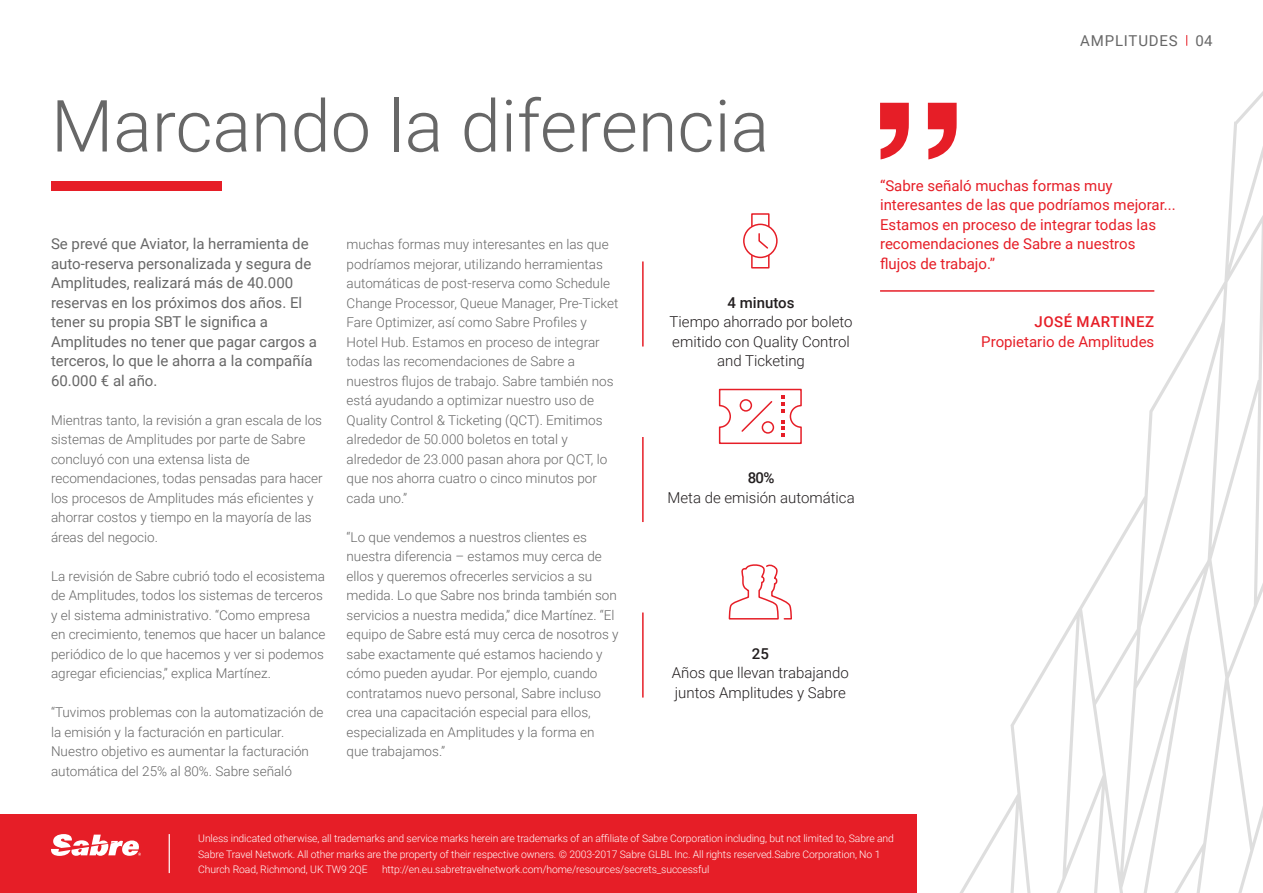
<style>
.page{position:relative;width:1263px;height:893px;background:#fff}
.page>*{position:absolute;margin:0;border:0;box-sizing:border-box;transform-origin:0 0}
.Sabre_Copy_Intro{font:300 72px "Roboto";color:#676767}
.Sabre_Copy_Intro-2{font:15px/19.5px "Roboto";color:#676767}
.Sabre_Copy_Intro-3{font:15px/19.5px "Roboto";color:#e61e27}
.Sabre_Icon_Head{font:300 15px/19.5px "Roboto";color:#231f20;text-align:center}
.Sabre_Quote_Name{font:15px/19.5px "Roboto";color:#e61e27;text-align:right}
.Sabre_Copy_Intro-4{font:15px "Roboto";letter-spacing:.055em;color:#676767}
.Sabre_Copy{font:300 13.5px/19.5px "Roboto";color:#676767}
.Sabre_Copy_Intro-5{font:300 13.5px/19.5px "Roboto";color:#676767}
.t1{font:300 10.35px/15.6px "Roboto";letter-spacing:-.01em;color:#fff}
.s1{font-weight:500}
</style>
<div class="page">
<div style="left:0;top:814px;width:916px;height:79px;background:#e61e27"></div>
<hr style="left:169px;top:834px;width:1px;height:39px;background:#fff">
<svg style="left:51px;top:834px;width:90px;height:22px"></svg>
<svg style="left:960px;top:91px;width:303px;height:802px"></svg>
<div style="left:51px;top:181px;width:170px;height:9px;background:#e61e27"></div>
<svg style="left:880px;top:103px;width:77px;height:56px"></svg>
<hr style="left:880px;top:290px;width:274px;height:2px;background:#e61e27">
<hr style="left:642px;top:261px;width:2px;height:85px;background:#e61e27">
<hr style="left:642px;top:437px;width:2px;height:85px;background:#e61e27">
<hr style="left:642px;top:612px;width:2px;height:85px;background:#e61e27">
<svg style="left:743px;top:213px;width:35px;height:56px"></svg>
<svg style="left:718px;top:388px;width:84px;height:56px"></svg>
<svg style="left:728px;top:564px;width:64px;height:56px"></svg>
<p class="Sabre_Copy_Intro" style="left:51px;top:75px;width:720px">Marcando la diferencia</p>
<p class="Sabre_Copy_Intro-2" style="left:51px;top:233px;width:267px">Se prevé que Aviator, la herramienta de auto-reserva personalizada y segura de Amplitudes, realizará más de 40.000 reservas en los próximos dos años. El tener su propia SBT le significa a Amplitudes no tener que pagar cargos a terceros, lo que le ahorra a la compañía 60.000 € al año.</p>
<p class="Sabre_Copy_Intro-5" style="left:51px;top:409px;width:273px">Mientras tanto, la revisión a gran escala de los sistemas de Amplitudes por parte de Sabre concluyó con una extensa lista de recomendaciones, todas pensadas para hacer los procesos de Amplitudes más eficientes y ahorrar costos y tiempo en la mayoría de las áreas del negocio.</p>
<p class="Sabre_Copy" style="left:51px;top:565px;width:276px">La revisión de Sabre cubrió todo el ecosistema de Amplitudes, todos los sistemas de terceros y el sistema administrativo. “Como empresa en crecimiento, tenemos que hacer un balance periódico de lo que hacemos y ver si podemos agregar eficiencias,” explica Martínez.</p>
<p class="Sabre_Copy" style="left:51px;top:702px;width:274px">“Tuvimos problemas con la automatización de la emisión y la facturación en particular.<br>Nuestro objetivo es aumentar la facturación automática del 25% al 80%. Sabre señaló</p>
<p class="Sabre_Copy" style="left:347px;top:234px;width:273px">muchas formas muy interesantes en las que podríamos mejorar, utilizando herramientas automáticas de post-reserva como Schedule Change Processor, Queue Manager, Pre-Ticket Fare Optimizer, así como Sabre Profiles y Hotel Hub. Estamos en proceso de integrar todas las recomendaciones de Sabre a nuestros flujos de trabajo. Sabre también nos está ayudando a optimizar nuestro uso de Quality Control &amp; Ticketing (QCT). Emitimos alrededor de 50.000 boletos en total y alrededor de 23.000 pasan ahora por QCT, lo que nos ahorra cuatro o cinco minutos por cada uno.”</p>
<p class="Sabre_Copy_Intro-5" style="left:347px;top:526px;width:273px">“Lo que vendemos a nuestros clientes es nuestra diferencia – estamos muy cerca de ellos y queremos ofrecerles servicios a su medida. Lo que Sabre nos brinda también son servicios a nuestra medida,” dice Martínez. “El equipo de Sabre está muy cerca de nosotros y sabe exactamente qué estamos haciendo y cómo pueden ayudar. Por ejemplo, cuando contratamos nuevo personal, Sabre incluso crea una capacitación especial para ellos, especializada en Amplitudes y la forma en que trabajamos.”</p>
<p class="Sabre_Icon_Head" style="left:670px;top:292px;width:184px"><span class="s1">4 minutos<br></span>Tiempo ahorrado por boleto emitido con Quality Control and Ticketing</p>
<p class="Sabre_Icon_Head" style="left:667px;top:467px;width:189px"><span class="s1">80%<br></span>Meta de emisión automática</p>
<p class="Sabre_Icon_Head" style="left:672px;top:643px;width:179px"><span class="s1">25<br></span>Años que llevan trabajando juntos Amplitudes y Sabre</p>
<p class="Sabre_Copy_Intro-4" style="left:1080px;top:30px;width:99px">AMPLITUDES</p>
<p class="Sabre_Copy_Intro-2" style="left:1195px;top:30px;width:19px">04</p>
<p class="Sabre_Copy_Intro-3" style="left:880px;top:175px;width:297px">“Sabre señaló muchas formas muy interesantes de las que podríamos mejorar...<br>Estamos en proceso de integrar todas las recomendaciones de Sabre a nuestros flujos de trabajo.”</p>
<p class="Sabre_Quote_Name" style="left:981px;top:311px;width:175px"><span class="s1">JOSÉ MARTINEZ<br></span>Propietario de Amplitudes</p>
<p class="t1" style="left:198px;top:830px;width:697px">Unless indicated otherwise, all trademarks and service marks herein are trademarks of an affiliate of Sabre Corporation including, but not limited to, Sabre and<br>Sabre Travel Network. All other marks are the property of their respective owners. © 2003-2017 Sabre GLBL Inc. All rights reserved.Sabre Corporation, No 1<br>Church Road, Richmond, UK TW9 2QE</p>
<p class="t1" style="left:382px;top:861px;width:329px">http://en.eu.sabretravelnetwork.com/home/resources/secrets_successful</p>
</div>
